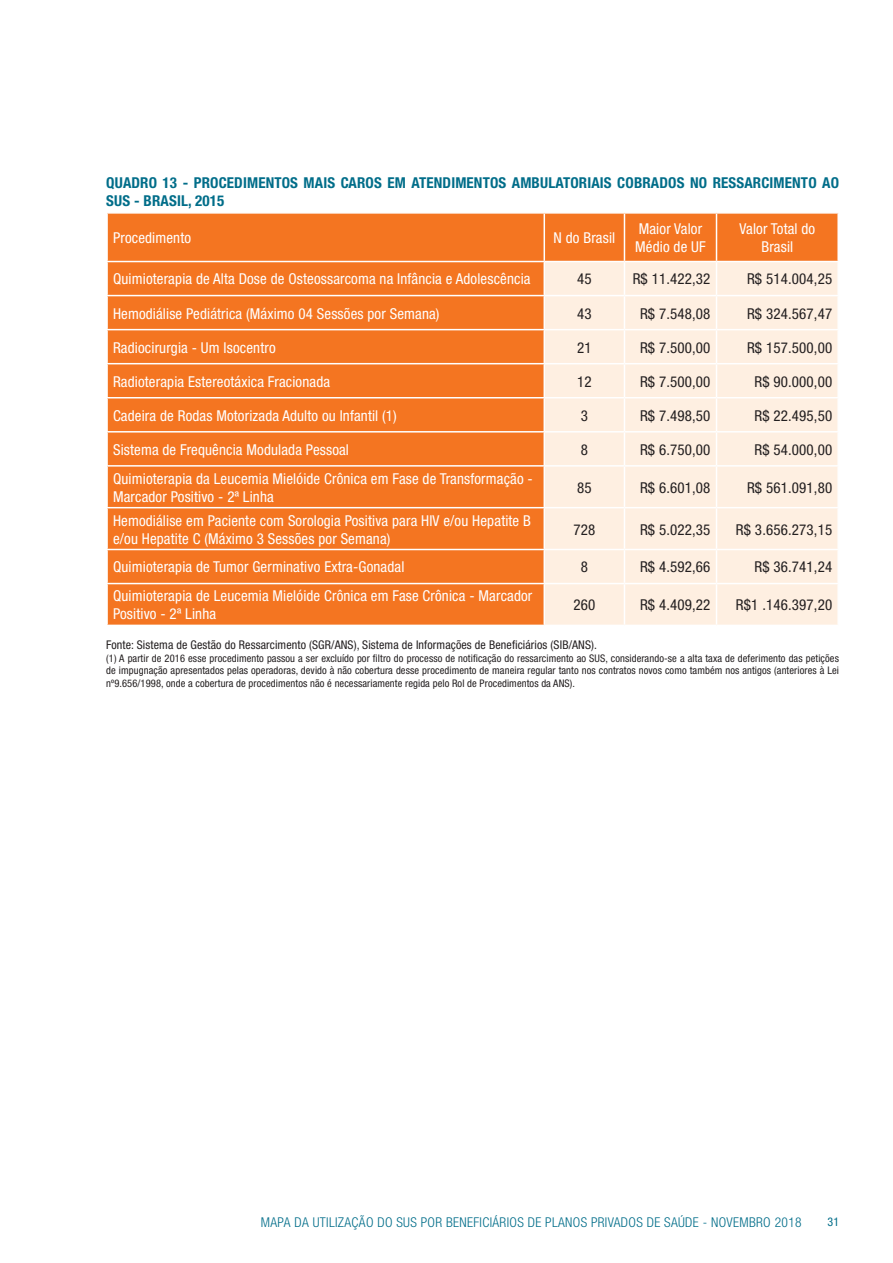
<style>
.page{position:relative;width:893px;height:1263px;background:#fff}
.page>*{position:absolute;margin:0;border:0;box-sizing:border-box;transform-origin:0 0}
.texto_relatorio{font:condensed 15px/18px "Helvetica Neue";letter-spacing:.01em;color:#fff}
.texto_relatorio-2{font:condensed 15px "Helvetica Neue";letter-spacing:.01em;color:#231f20}
.titulo_tabelas{font:700 condensed 15px/18px "Helvetica Neue";letter-spacing:.01em;color:#006d89}
.titulo_tabelas-2{font:condensed 15px/18px "Helvetica Neue";letter-spacing:.01em;color:#fff}
.t1{font:300 condensed 13.5px "Helvetica Neue";letter-spacing:.025em;color:#006d89}
.fonte_relatorio{font:condensed 12px "Helvetica Neue";letter-spacing:.01em;color:#231f20}
.t2{font:condensed 12px "Helvetica Neue";color:#006d89}
.fonte_relatorio-2{font:condensed 10.5px/12.6px "Helvetica Neue";letter-spacing:.01em;color:#231f20;text-align:justify}
</style>
<div class="page">
<div style="left:108px;top:214px;width:729px;height:411px;background:#f47521"></div>
<div style="left:545px;top:262px;width:292px;height:363px;background:#feefe1"></div>
<hr style="left:106px;top:261px;width:438px;height:1px;background:#fff">
<hr style="left:106px;top:295px;width:438px;height:1px;background:#fff">
<hr style="left:106px;top:329px;width:438px;height:1px;background:#fff">
<hr style="left:106px;top:363px;width:438px;height:1px;background:#fff">
<hr style="left:106px;top:397px;width:438px;height:1px;background:#fff">
<hr style="left:106px;top:431px;width:438px;height:1px;background:#fff">
<hr style="left:106px;top:465px;width:438px;height:2px;background:#fff">
<hr style="left:106px;top:507px;width:438px;height:1px;background:#fff">
<hr style="left:106px;top:549px;width:438px;height:1px;background:#fff">
<hr style="left:106px;top:583px;width:438px;height:1px;background:#fff">
<hr style="left:544px;top:214px;width:1px;height:47px;background:#fff">
<hr style="left:624px;top:214px;width:1px;height:47px;background:#fff">
<hr style="left:716px;top:214px;width:1px;height:47px;background:#fff">
<hr style="left:544px;top:261px;width:80px;height:1px;background:#fff">
<hr style="left:544px;top:262px;width:1px;height:33px;background:#fff">
<hr style="left:624px;top:261px;width:92px;height:1px;background:#fff">
<hr style="left:624px;top:262px;width:1px;height:33px;background:#fff">
<hr style="left:716px;top:261px;width:123px;height:1px;background:#fff">
<hr style="left:716px;top:262px;width:1px;height:33px;background:#fff">
<hr style="left:544px;top:295px;width:80px;height:1px;background:#fff">
<hr style="left:544px;top:296px;width:1px;height:33px;background:#fff">
<hr style="left:624px;top:295px;width:92px;height:1px;background:#fff">
<hr style="left:624px;top:296px;width:1px;height:33px;background:#fff">
<hr style="left:716px;top:295px;width:123px;height:1px;background:#fff">
<hr style="left:716px;top:296px;width:1px;height:33px;background:#fff">
<hr style="left:544px;top:329px;width:80px;height:1px;background:#fff">
<hr style="left:544px;top:330px;width:1px;height:33px;background:#fff">
<hr style="left:624px;top:329px;width:92px;height:1px;background:#fff">
<hr style="left:624px;top:330px;width:1px;height:33px;background:#fff">
<hr style="left:716px;top:329px;width:123px;height:1px;background:#fff">
<hr style="left:716px;top:330px;width:1px;height:33px;background:#fff">
<hr style="left:544px;top:363px;width:80px;height:1px;background:#fff">
<hr style="left:544px;top:364px;width:1px;height:33px;background:#fff">
<hr style="left:624px;top:363px;width:92px;height:1px;background:#fff">
<hr style="left:624px;top:364px;width:1px;height:33px;background:#fff">
<hr style="left:716px;top:363px;width:123px;height:1px;background:#fff">
<hr style="left:716px;top:364px;width:1px;height:33px;background:#fff">
<hr style="left:544px;top:397px;width:80px;height:1px;background:#fff">
<hr style="left:544px;top:398px;width:1px;height:33px;background:#fff">
<hr style="left:624px;top:397px;width:92px;height:1px;background:#fff">
<hr style="left:624px;top:398px;width:1px;height:33px;background:#fff">
<hr style="left:716px;top:397px;width:123px;height:1px;background:#fff">
<hr style="left:716px;top:398px;width:1px;height:33px;background:#fff">
<hr style="left:544px;top:431px;width:80px;height:1px;background:#fff">
<hr style="left:544px;top:432px;width:1px;height:33px;background:#fff">
<hr style="left:624px;top:431px;width:92px;height:1px;background:#fff">
<hr style="left:624px;top:432px;width:1px;height:33px;background:#fff">
<hr style="left:716px;top:431px;width:123px;height:1px;background:#fff">
<hr style="left:716px;top:432px;width:1px;height:33px;background:#fff">
<hr style="left:544px;top:465px;width:80px;height:2px;background:#fff">
<hr style="left:544px;top:467px;width:1px;height:40px;background:#fff">
<hr style="left:624px;top:465px;width:92px;height:2px;background:#fff">
<hr style="left:624px;top:467px;width:1px;height:40px;background:#fff">
<hr style="left:716px;top:465px;width:123px;height:2px;background:#fff">
<hr style="left:716px;top:467px;width:1px;height:40px;background:#fff">
<hr style="left:544px;top:507px;width:80px;height:1px;background:#fff">
<hr style="left:544px;top:508px;width:1px;height:41px;background:#fff">
<hr style="left:624px;top:507px;width:92px;height:1px;background:#fff">
<hr style="left:624px;top:508px;width:1px;height:41px;background:#fff">
<hr style="left:716px;top:507px;width:123px;height:1px;background:#fff">
<hr style="left:716px;top:508px;width:1px;height:41px;background:#fff">
<hr style="left:544px;top:549px;width:80px;height:1px;background:#fff">
<hr style="left:544px;top:550px;width:1px;height:33px;background:#fff">
<hr style="left:624px;top:549px;width:92px;height:1px;background:#fff">
<hr style="left:624px;top:550px;width:1px;height:33px;background:#fff">
<hr style="left:716px;top:549px;width:123px;height:1px;background:#fff">
<hr style="left:716px;top:550px;width:1px;height:33px;background:#fff">
<hr style="left:544px;top:583px;width:80px;height:1px;background:#fff">
<hr style="left:544px;top:584px;width:1px;height:41px;background:#fff">
<hr style="left:624px;top:583px;width:92px;height:1px;background:#fff">
<hr style="left:624px;top:584px;width:1px;height:41px;background:#fff">
<hr style="left:716px;top:583px;width:123px;height:1px;background:#fff">
<hr style="left:716px;top:584px;width:1px;height:41px;background:#fff">
<p class="titulo_tabelas" style="left:106px;top:174px;width:734px">QUADRO 13 - PROCEDIMENTOS MAIS CAROS EM ATENDIMENTOS AMBULATORIAIS COBRADOS NO RESSARCIMENTO AO<br>SUS - BRASIL, 2015</p>
<p class="titulo_tabelas-2" style="left:113px;top:229px;width:80px">Procedimento</p>
<p class="titulo_tabelas-2" style="left:553px;top:229px;width:63px">N do Brasil</p>
<p class="titulo_tabelas-2" style="left:635px;top:220px;width:72px">Maior Valor<br>Médio de UF</p>
<p class="titulo_tabelas-2" style="left:739px;top:220px;width:77px;text-align:center">Valor Total do<br>Brasil</p>
<p class="texto_relatorio" style="left:113px;top:270px;width:419px">Quimioterapia de Alta Dose de Osteossarcoma na Infância e Adolescência</p>
<p class="texto_relatorio-2" style="left:577px;top:270px;width:16px">45</p>
<p class="texto_relatorio-2" style="left:633px;top:270px;width:79px">R$ 11.422,32</p>
<p class="texto_relatorio-2" style="left:747px;top:270px;width:87px">R$ 514.004,25</p>
<p class="texto_relatorio" style="left:113px;top:304px;width:328px">Hemodiálise Pediátrica (Máximo 04 Sessões por Semana)</p>
<p class="texto_relatorio-2" style="left:577px;top:305px;width:16px">43</p>
<p class="texto_relatorio-2" style="left:640px;top:305px;width:72px">R$ 7.548,08</p>
<p class="texto_relatorio-2" style="left:747px;top:305px;width:87px">R$ 324.567,47</p>
<p class="texto_relatorio" style="left:113px;top:338px;width:164px">Radiocirurgia - Um Isocentro</p>
<p class="texto_relatorio-2" style="left:577px;top:339px;width:16px">21</p>
<p class="texto_relatorio-2" style="left:640px;top:339px;width:72px">R$ 7.500,00</p>
<p class="texto_relatorio-2" style="left:747px;top:339px;width:87px">R$ 157.500,00</p>
<p class="texto_relatorio" style="left:113px;top:372px;width:219px">Radioterapia Estereotáxica Fracionada</p>
<p class="texto_relatorio-2" style="left:577px;top:373px;width:16px">12</p>
<p class="texto_relatorio-2" style="left:640px;top:373px;width:72px">R$ 7.500,00</p>
<p class="texto_relatorio-2" style="left:754px;top:373px;width:79px">R$ 90.000,00</p>
<p class="texto_relatorio" style="left:113px;top:406px;width:285px">Cadeira de Rodas Motorizada Adulto ou Infantil (1)</p>
<p class="texto_relatorio-2" style="left:581px;top:407px;width:9px">3</p>
<p class="texto_relatorio-2" style="left:640px;top:407px;width:72px">R$ 7.498,50</p>
<p class="texto_relatorio-2" style="left:754px;top:407px;width:79px">R$ 22.495,50</p>
<p class="texto_relatorio" style="left:113px;top:440px;width:237px">Sistema de Frequência Modulada Pessoal</p>
<p class="texto_relatorio-2" style="left:581px;top:441px;width:9px">8</p>
<p class="texto_relatorio-2" style="left:640px;top:441px;width:72px">R$ 6.750,00</p>
<p class="texto_relatorio-2" style="left:754px;top:441px;width:79px">R$ 54.000,00</p>
<p class="texto_relatorio" style="left:113px;top:469px;width:421px">Quimioterapia da Leucemia Mielóide Crônica em Fase de Transformação -<br>Marcador Positivo - 2ª Linha</p>
<p class="texto_relatorio-2" style="left:577px;top:479px;width:16px">85</p>
<p class="texto_relatorio-2" style="left:640px;top:479px;width:72px">R$ 6.601,08</p>
<p class="texto_relatorio-2" style="left:747px;top:479px;width:87px">R$ 561.091,80</p>
<p class="texto_relatorio" style="left:113px;top:511px;width:419px">Hemodiálise em Paciente com Sorologia Positiva para HIV e/ou Hepatite B e/ou Hepatite C (Máximo 3 Sessões por Semana)</p>
<p class="texto_relatorio-2" style="left:573px;top:520px;width:23px">728</p>
<p class="texto_relatorio-2" style="left:640px;top:520px;width:72px">R$ 5.022,35</p>
<p class="texto_relatorio-2" style="left:736px;top:520px;width:98px">R$ 3.656.273,15</p>
<p class="texto_relatorio" style="left:113px;top:558px;width:293px">Quimioterapia de Tumor Germinativo Extra-Gonadal</p>
<p class="texto_relatorio-2" style="left:581px;top:558px;width:9px">8</p>
<p class="texto_relatorio-2" style="left:640px;top:558px;width:72px">R$ 4.592,66</p>
<p class="texto_relatorio-2" style="left:754px;top:558px;width:79px">R$ 36.741,24</p>
<p class="texto_relatorio" style="left:113px;top:587px;width:421px">Quimioterapia de Leucemia Mielóide Crônica em Fase Crônica - Marcador<br>Positivo - 2ª Linha</p>
<p class="texto_relatorio-2" style="left:573px;top:596px;width:23px">260</p>
<p class="texto_relatorio-2" style="left:640px;top:596px;width:72px">R$ 4.409,22</p>
<p class="texto_relatorio-2" style="left:736px;top:596px;width:98px">R$1 .146.397,20</p>
<p class="fonte_relatorio" style="left:106px;top:638px;width:492px">Fonte: Sistema de Gestão do Ressarcimento (SGR/ANS), Sistema de Informações de Beneficiários (SIB/ANS).</p>
<p class="fonte_relatorio-2" style="left:106px;top:651px;width:734px">(1) A partir de 2016 esse procedimento passou a ser excluído por filtro do processo de notificação do ressarcimento ao SUS, considerando-se a alta taxa de deferimento das petições de impugnação apresentados pelas operadoras, devido à não cobertura desse procedimento de maneira regular tanto nos contratos novos como também nos antigos (anteriores à Lei nº9.656/1998, onde a cobertura de procedimentos não é necessariamente regida pelo Rol de Procedimentos da ANS).</p>
<p class="t1" style="left:261px;top:1215px;width:542px">MAPA DA UTILIZAÇÃO DO SUS POR BENEFICIÁRIOS DE PLANOS PRIVADOS DE SAÚDE - NOVEMBRO 2018</p>
<p class="t2" style="left:828px;top:1215px;width:13px">31</p>
</div>
